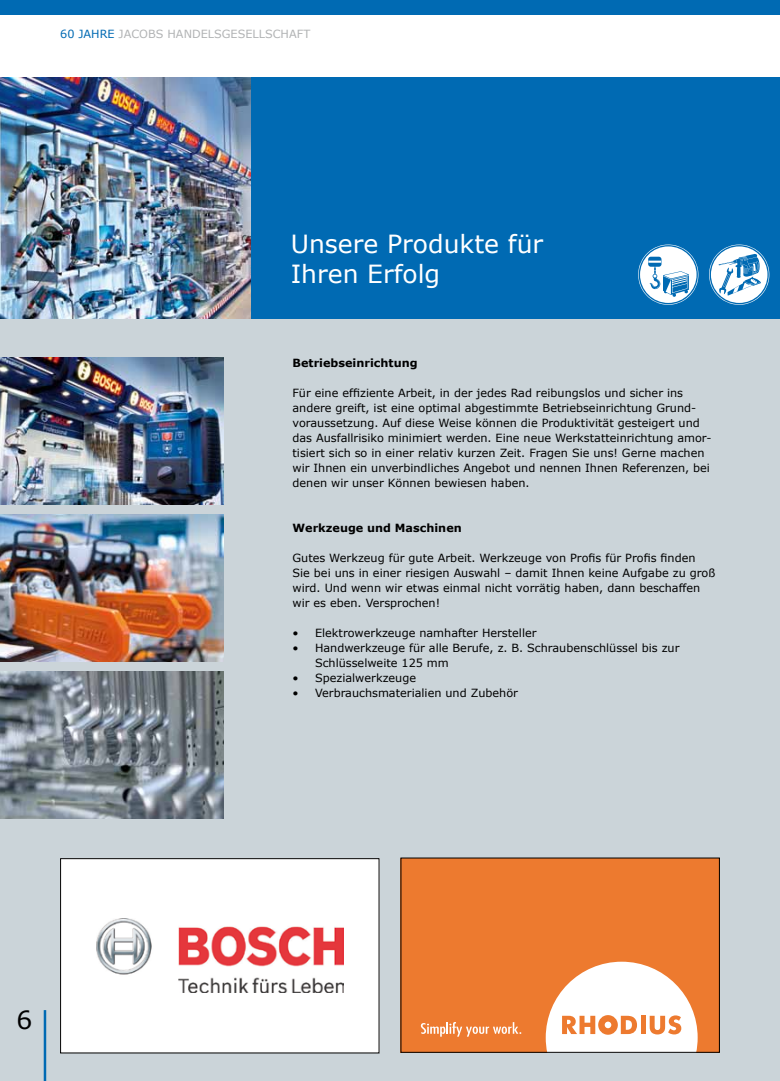
<style>
.page{position:relative;width:780px;height:1081px;background:#fff}
.page>*{position:absolute;margin:0;border:0;box-sizing:border-box;transform-origin:0 0}
.t1{font:25px/30px "Verdana";color:#fff}
.t2{font:25px "Verdana";color:#000}
.t3{font:11.25px/15px "Verdana";color:#000}
.t4{font:700 11.25px "Verdana";color:#000}
.t5{font:11.25px "Verdana";color:#b1b3b4}
.t6{font:11.25px "Verdana";color:#006ab3}
</style>
<div class="page">
<div style="left:0;top:306px;width:780px;height:775px;background:#cbd4d9"></div>
<div style="left:60px;top:858px;width:319px;height:195px;background:#fff"></div>
<img style="left:96px;top:919px;width:247px;height:73px">
<div style="left:60px;top:858px;width:319px;height:195px;border:1px solid #000"></div>
<div style="left:400px;top:940px;width:319px;height:112px;background:#ed7a2f"></div>
<svg style="left:421px;top:1022px;width:100px;height:14px"></svg>
<svg style="left:545px;top:961px;width:152px;height:89px"></svg>
<div style="left:400px;top:857px;width:319px;height:97px;background:#ed7a2f"></div>
<hr style="left:44px;top:1010px;width:2px;height:71px;background:#006ab3">
<div style="left:0;top:0;width:780px;height:14px;background:#006ab3"></div>
<img style="left:0;top:78px;width:252px;height:241px">
<div style="left:252px;top:78px;width:528px;height:241px;background:#006ab3"></div>
<img style="left:0;top:358px;width:223px;height:147px">
<img style="left:0;top:515px;width:223px;height:147px">
<img style="left:0;top:672px;width:223px;height:147px">
<svg style="left:638px;top:244px;width:60px;height:61px"></svg>
<svg style="left:709px;top:244px;width:60px;height:61px"></svg>
<p class="t6" style="left:60px;top:27px;width:32px">60 JAHRE</p>
<p class="t5" style="left:119px;top:27px;width:58px">JACOBS HAN</p>
<p class="t5" style="left:192px;top:27px;width:90px">DELSGESELLSCHA</p>
<p class="t5" style="left:297px;top:27px;width:15px">FT</p>
<h1 class="t1" style="left:291px;top:228px;width:254px">U nsere Produkte für<br>Ihren Erfolg</h1>
<p class="t4" style="left:292px;top:355px;width:127px">Betriebseinrichtung</p>
<p class="t3" style="left:292px;top:385px;width:420px">Für eine effiziente Arbeit, in der jedes Rad reibungslos und sicher ins andere greift, ist eine optimal abgestimmte Betriebseinrichtung Grund&shy;voraussetzung. Auf diese Weise können die Produktivität gesteigert und das Ausfallrisiko minimiert werden. Eine neue Werkstatteinrichtung amor&shy;tisiert sich so in einer relativ kurzen Zeit. Fragen Sie uns! Gerne machen wir Ihnen ein unverbindliches Angebot und nennen Ihnen Referenzen, bei denen wir unser Können bewiesen haben.</p>
<p class="t4" style="left:292px;top:520px;width:171px">Werkzeuge und Maschinen</p>
<p class="t3" style="left:292px;top:550px;width:424px">Gutes Werkzeug für gute Arbeit. Werkzeuge von Profis für Profis finden Sie bei uns in einer riesigen Auswahl – damit Ihnen keine Aufgabe zu groß wird. U nd wenn wir etwas einmal nicht vorrätig haben, dann beschaffen wir es eben. Versprochen!</p>
<p class="t3" style="left:292px;top:624px;width:246px">• Elektrowerkzeuge namhafter Hersteller</p>
<p class="t3" style="left:315px;top:639px;width:366px;text-indent:-22px">• Handwerkzeuge für alle Berufe, z. B. Schraubenschlüssel bis zur<br>Schlüsselweite 125 mm</p>
<p class="t3" style="left:292px;top:669px;width:125px">• Spezialwerkzeuge</p>
<p class="t3" style="left:292px;top:684px;width:227px">• Verbrauchsmaterialien und Zubehör</p>
<h1 class="t2" style="left:17px;top:1004px;width:17px">6</h1>
</div>
